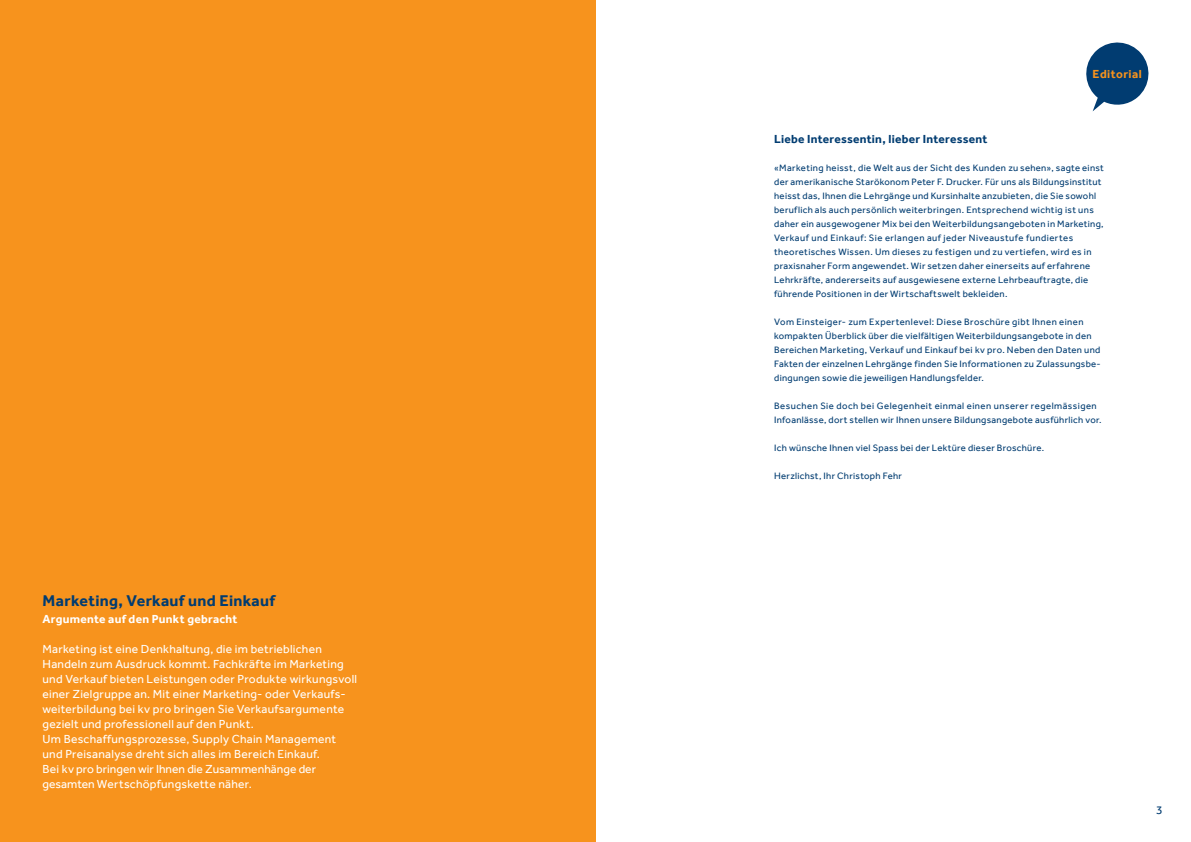
<style>
.page{position:relative;width:1191px;height:842px;background:#fff}
.page>*{position:absolute;margin:0;border:0;box-sizing:border-box;transform-origin:0 0}
.t1{font:700 16px "Effra";letter-spacing:.02em;color:#013c71}
.t2{font:12px/15px "Effra";letter-spacing:.02em;color:#fff}
.t3{font:700 12px "Effra";letter-spacing:.02em;color:#013c71}
.t4{font:700 12px "Effra";letter-spacing:.025em;color:#fff}
.t5{font:700 12px "Effra";letter-spacing:.04em;color:#f7931d}
.t6{font:12px "Effra";color:#013c71}
.t7{font:9.5px/14px "Effra";letter-spacing:.03em;color:#013c71}
</style>
<div class="page">
<div style="left:0;top:0;width:595px;height:842px;background:#f7931d"></div>
<svg style="left:1086px;top:42px;width:63px;height:69px"></svg>
<h1 class="t1" style="left:43px;top:591px;width:234px">Marketing, Verkauf und Einkauf</h1>
<p class="t4" style="left:43px;top:612px;width:197px">Argumente auf den Punkt gebracht</p>
<p class="t2" style="left:43px;top:641px;width:316px">Marketing ist eine Denkhaltung, die im betrieblichen Handeln zum Ausdruck kommt. Fachkräfte im Marketing und Verkauf bieten Leistungen oder Produkte wirkungsvoll einer Zielgruppe an. Mit einer Marketing- oder Verkaufs&shy;weiterbildung bei kv pro bringen Sie Verkaufsargumente gezielt und professionell auf den Punkt.<br>Um Beschaffungsprozesse, Supply Chain Management und Preisanalyse dreht sich alles im Bereich Einkauf.<br>Bei kv pro bringen wir Ihnen die Zusammenhänge der gesamten Wertschöpfungskette näher.</p>
<p class="t5" style="left:1092px;top:67px;width:51px">Editorial</p>
<p class="t3" style="left:774px;top:132px;width:215px">Liebe Interessentin, lieber Interessent</p>
<p class="t7" style="left:774px;top:161px;width:331px">«Marketing heisst, die Welt aus der Sicht des Kunden zu sehen», sagte einst der amerikanische Starökonom Peter F. Drucker. Für uns als Bildungsinstitut heisst das, Ihnen die Lehrgänge und Kursinhalte anzubieten, die Sie sowohl beruflich als auch persönlich weiterbringen. Entsprechend wichtig ist uns daher ein ausgewogener Mix bei den Weiterbildungsangeboten in Marketing, Verkauf und Einkauf: Sie erlangen auf jeder Niveaustufe fundiertes theoretisches Wissen. Um dieses zu festigen und zu vertiefen, wird es in praxisnaher Form angewendet. Wir setzen daher einerseits auf erfahrene Lehrkräfte, andererseits auf ausgewiesene externe Lehrbeauftragte, die führende Positionen in der Wirtschaftswelt bekleiden.</p>
<p class="t7" style="left:774px;top:315px;width:328px">Vom Einsteiger- zum Expertenlevel: Diese Broschüre gibt Ihnen einen kompakten Überblick über die vielfältigen Weiterbildungsangebote in den Bereichen Marketing, Verkauf und Einkauf bei kv pro. Neben den Daten und Fakten der einzelnen Lehrgänge finden Sie Informationen zu Zulassungsbe&shy;dingungen sowie die jeweiligen Handlungsfelder.</p>
<p class="t7" style="left:774px;top:399px;width:329px">Besuchen Sie doch bei Gelegenheit einmal einen unserer regelmässigen<br>Infoanlässe, dort stellen wir Ihnen unsere Bildungsangebote ausführlich vor.</p>
<p class="t7" style="left:774px;top:441px;width:271px">Ich wünsche Ihnen viel Spass bei der Lektüre dieser Broschüre.</p>
<p class="t7" style="left:774px;top:469px;width:129px">Herzlichst, Ihr Christoph Fehr</p>
<p class="t6" style="left:1156px;top:802px;width:8px">3</p>
</div>
